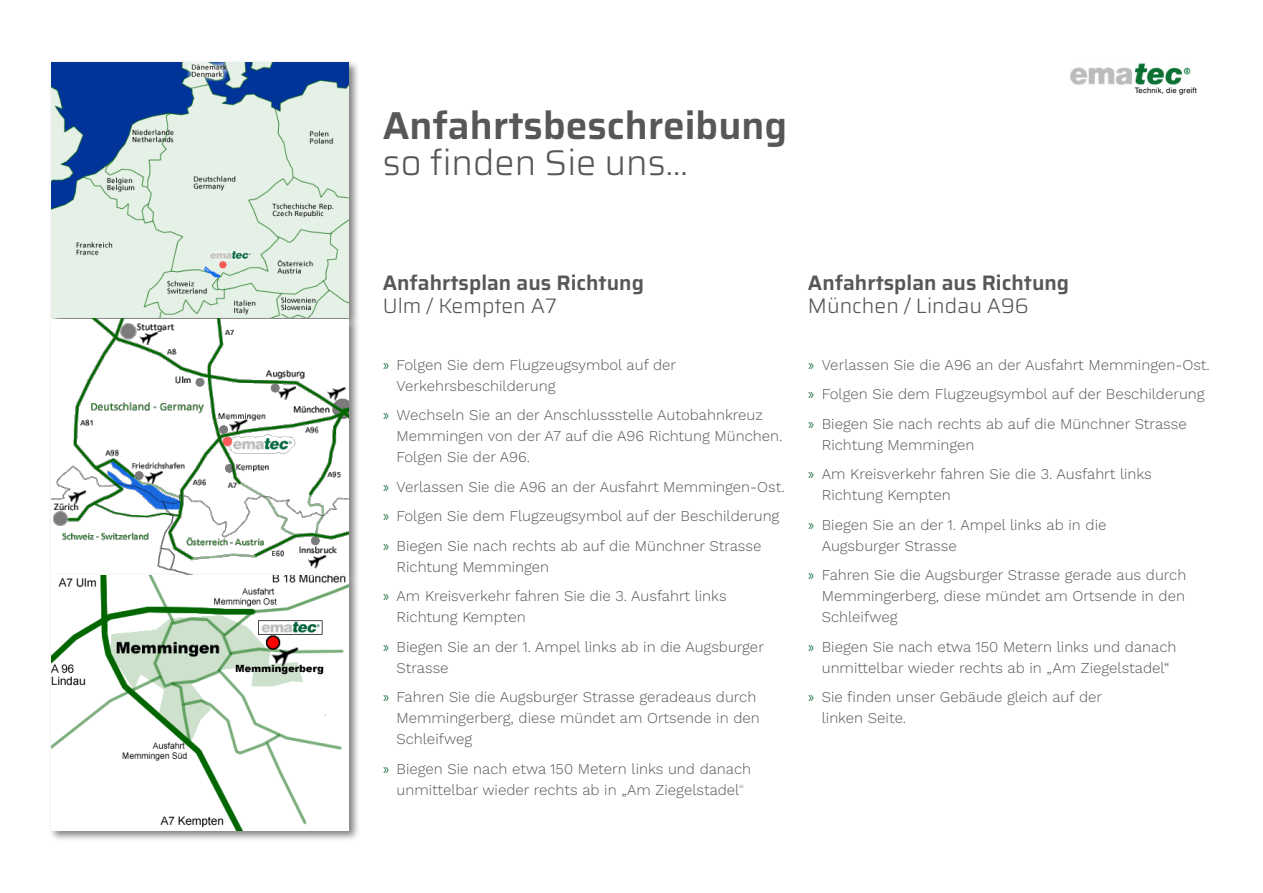
<style>
.page{position:relative;width:1263px;height:893px;background:#fff}
.page>*{position:absolute;margin:0;border:0;box-sizing:border-box;transform-origin:0 0}
.t1{font:600 39px "Saira";color:#57575a}
.t2{font:300 36px "Saira";color:#57575a}
.t3{font:600 21px "Saira";color:#57575a}
.t4{font:300 21px "Saira";color:#57575a}
.t5{font:300 15px/29.5px "Work Sans";color:#57575a}
.t6{font:7.65px "Helvetica LT";letter-spacing:.025em;color:#000}
.s1{color:#005b2a}
.s2{color:#8e989d}
</style>
<div class="page">
<img style="left:1070px;top:63px;width:120px;height:22px">
<div style="left:48px;top:60px;width:312px;height:269px;background:#000;opacity:.5"></div>
<img style="left:51px;top:63px;width:298px;height:253px">
<div style="left:48px;top:316px;width:312px;height:269px;background:#000;opacity:.5"></div>
<svg style="left:51px;top:319px;width:298px;height:253px"></svg>
<div style="left:48px;top:572px;width:312px;height:269px;background:#000;opacity:.5"></div>
<svg style="left:51px;top:575px;width:298px;height:255px"></svg>
<h1 class="t1" style="left:383px;top:95px;width:406px">Anfahrtsbeschreibung</h1>
<h2 class="t2" style="left:383px;top:135px;width:306px">so finden Sie uns...</h2>
<p class="t6" style="left:1135px;top:86px;width:64px">Technik, die greift</p>
<h3 class="t3" style="left:383px;top:266px;width:263px">Anfahrtsplan aus Richtung</h3>
<h3 class="t4" style="left:383px;top:290px;width:176px">Ulm / Kempten A7</h3>
<p class="t5" style="left:396px;top:353px;width:281px;line-height:21px;text-indent:-14px"><span class="s1">»</span> Folgen Sie dem Flugzeugsymbol auf der<br>Verkehrsbeschilderung</p>
<p class="t5" style="left:396px;top:404px;width:387px;line-height:21px;text-indent:-14px"><span class="s1">»</span> Wechseln Sie an der Anschlussstelle Autobahnkreuz<br>Memmingen von der A7 auf die A96 Richtung München.<br>Folgen Sie der A96.</p>
<p class="t5" style="left:383px;top:471px;width:403px"><span class="s1">»</span> Verlassen Sie die A96 an der Ausfahrt Memmingen-Ost. <span class="s1">»</span> Folgen Sie dem Flugzeugsymbol auf der Beschilderung <span class="s1">»</span> Biegen Sie nach rechts ab auf die Münchner Strasse</p>
<p class="t5" style="left:383px;top:551px;width:345px;text-indent:14px">Richtung Memmingen<br><span class="s1">»</span> Am Kreisverkehr fahren Sie die 3. Ausfahrt links</p>
<p class="t5" style="left:383px;top:601px;width:383px;text-indent:14px">Richtung Kempten<br><span class="s1">»</span> Biegen Sie an der 1. Ampel links ab in die Augsburger</p>
<p class="t5" style="left:383px;top:652px;width:375px;text-indent:14px">Strasse<br><span class="s1">»</span> Fahren Sie die Augsburger Strasse geradeaus durch</p>
<p class="t5" style="left:396px;top:707px;width:365px;line-height:21px">Memmingerberg, diese mündet am Ortsende in den<br>Schleifweg</p>
<p class="t5" style="left:383px;top:757px;width:370px;line-height:21px;text-align:center"><span class="s1">»</span> Biegen Sie nach etwa 150 Metern links und danach unmittelbar wieder rechts ab in „Am Ziegelstadel<span class="s2">“</span></p>
<h3 class="t3" style="left:808px;top:266px;width:263px">Anfahrtsplan aus Richtung</h3>
<h3 class="t4" style="left:808px;top:290px;width:222px">München / Lindau A96</h3>
<p class="t5" style="left:808px;top:349px;width:403px"><span class="s1">»</span> Verlassen Sie die A96 an der Ausfahrt Memmingen-Ost. <span class="s1">»</span> Folgen Sie dem Flugzeugsymbol auf der Beschilderung <span class="s1">»</span> Biegen Sie nach rechts ab auf die Münchner Strasse</p>
<p class="t5" style="left:808px;top:429px;width:345px;text-indent:14px">Richtung Memmingen<br><span class="s1">»</span> Am Kreisverkehr fahren Sie die 3. Ausfahrt links</p>
<p class="t5" style="left:808px;top:479px;width:300px;text-indent:14px">Richtung Kempten<br><span class="s1">»</span> Biegen Sie an der 1. Ampel links ab in die</p>
<p class="t5" style="left:808px;top:530px;width:380px;text-indent:14px">Augsburger Strasse<br><span class="s1">»</span> Fahren Sie die Augsburger Strasse gerade aus durch</p>
<p class="t5" style="left:822px;top:585px;width:365px;line-height:21px">Memmingerberg, diese mündet am Ortsende in den<br>Schleifweg</p>
<p class="t5" style="left:808px;top:635px;width:370px;line-height:21px;text-align:center"><span class="s1">»</span> Biegen Sie nach etwa 150 Metern links und danach unmittelbar wieder rechts ab in „Am Ziegelstadel“</p>
<p class="t5" style="left:822px;top:686px;width:282px;line-height:21px;text-indent:-14px"><span class="s1">»</span> Sie finden unser Gebäude gleich auf der linken Seite.</p>
</div>
